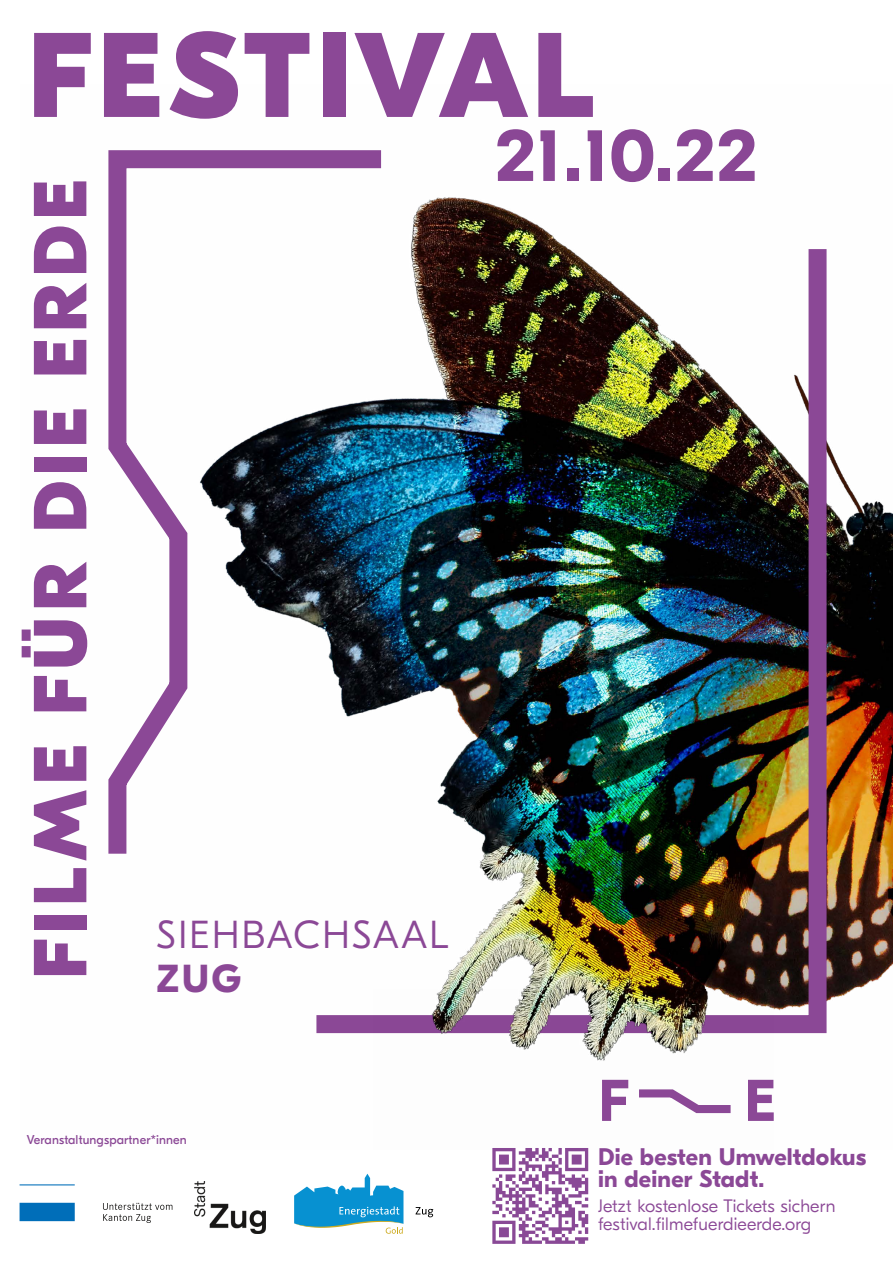
<style>
.page{position:relative;width:893px;height:1263px;background:#fff}
.page>*{position:absolute;margin:0;border:0;box-sizing:border-box;transform-origin:0 0}
.t1{font:800 120px "GT Eesti Display";letter-spacing:.03em;color:#8b4896}
.t2{font:800 75px "GT Eesti Display";letter-spacing:.07em;color:#8b4896}
.t3{font:700 75px "GT Eesti Display";color:#8b4896}
.t4{font:700 58.8px "GT Eesti Display";color:#8b4896}
.t5{font:300 39px "GT Eesti Display";letter-spacing:.06em;color:#8b4896}
.t6{font:700 39px "GT Eesti Display";color:#8b4896}
.t7{font:700 24px/22.4px "GT Eesti Display";letter-spacing:.01em;color:#8b4896}
.t8{font:300 18px/18.1px "GT Eesti Display";letter-spacing:.01em;color:#8b4896}
.t9{font:12.75px "GT Eesti Display";letter-spacing:.01em;color:#8b4896}
</style>
<div class="page">
<img style="left:412px;top:197px;width:481px;height:800px">
<img style="left:316px;top:231px;width:519px;height:803px">
<svg style="left:108px;top:150px;width:291px;height:722px"></svg>
<img style="left:373px;top:989px;width:401px;height:160px">
<svg style="left:631px;top:1085px;width:108px;height:32px"></svg>
<svg style="left:492px;top:1148px;width:96px;height:96px"></svg>
<svg style="left:294px;top:1174px;width:109px;height:60px"></svg>
<svg style="left:416px;top:1207px;width:17px;height:10px"></svg>
<img style="left:195px;top:1182px;width:71px;height:52px">
<svg style="left:20px;top:1184px;width:55px;height:37px"></svg>
<svg style="left:103px;top:1203px;width:69px;height:20px"></svg>
<h1 class="t1" style="left:28px;top:9px;width:567px">FESTIVAL</h1>
<h2 class="t2" style="left:19px;top:979px;width:801px;rotate:-90deg">FILME FÜR DIE ERDE</h2>
<h3 class="t5" style="left:157px;top:913px;width:293px">SIEHBACHSAAL</h3>
<h3 class="t6" style="left:157px;top:956px;width:86px">ZUG</h3>
<p class="t9" style="left:27px;top:1133px;width:161px">Veranstaltungspartner*innen</p>
<h2 class="t3" style="left:495px;top:113px;width:263px">21.10.22</h2>
<h3 class="t4" style="left:598px;top:1068px;width:32px">F</h3>
<h3 class="t4" style="left:744px;top:1068px;width:33px">E</h3>
<h3 class="t7" style="left:598px;top:1146px;width:270px">Die besten Umweltdokus in deiner Stadt.</h3>
<p class="t8" style="left:598px;top:1197px;width:239px">Jetzt kostenlose Tickets sichern festival.filmefuerdieerde.org</p>
</div>
